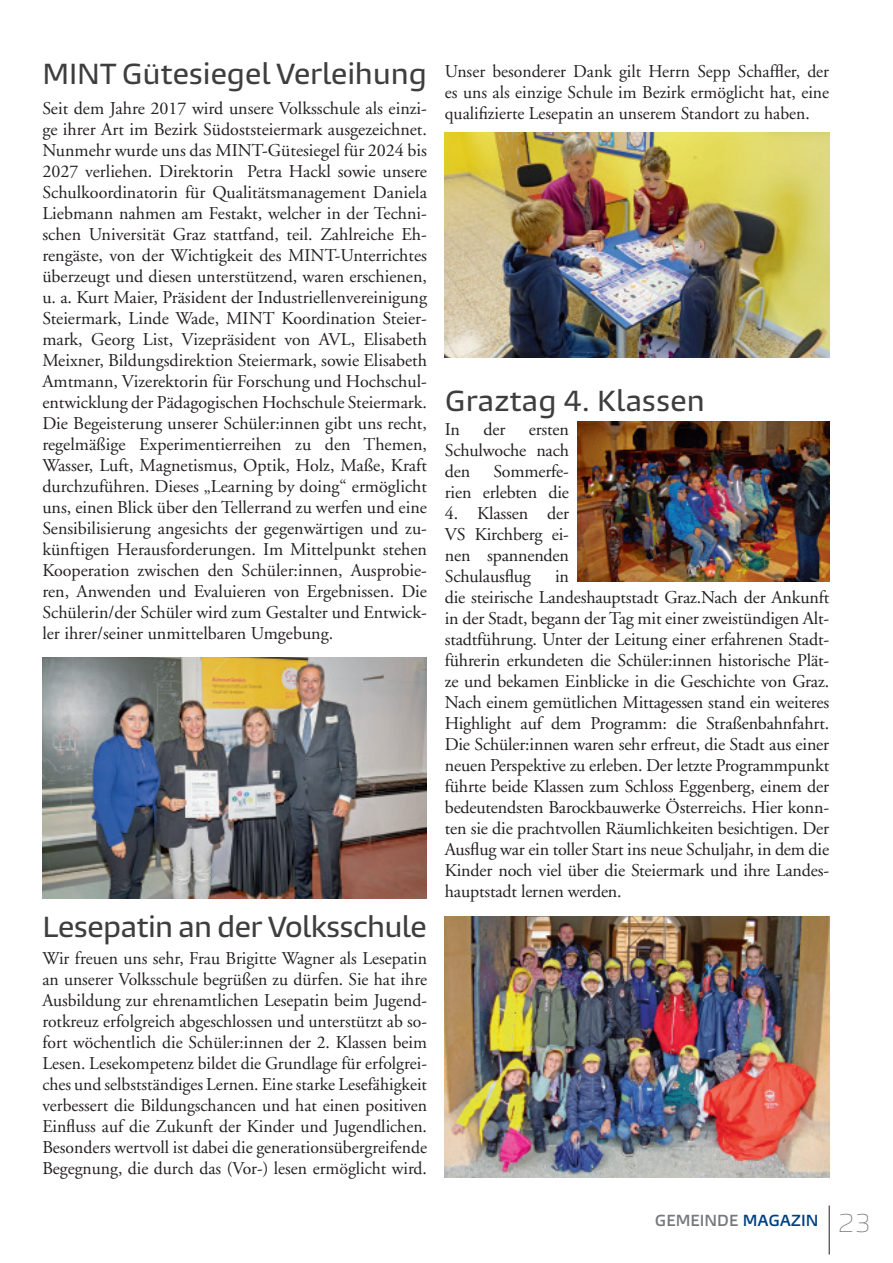
<style>
.page{position:relative;width:893px;height:1263px;background:#fff}
.page>*{position:absolute;margin:0;border:0;box-sizing:border-box;transform-origin:0 0}
.t1{font:500 27px "Burlingame Pro";letter-spacing:-.01em;color:#3e3e3f}
.t2{font:500 27px "Burlingame Pro";letter-spacing:-.03em;color:#3e3e3f}
.t3{font:18px/21px "Adobe Garamond";letter-spacing:-.01em;color:#231f20;text-align:justify}
.t4{font:600 14.85px "Burlingame Pro";color:#76787b}
.s1{color:#014081}
.s2{font-weight:100;font-size:24px}
</style>
<div class="page">
<hr style="left:829px;top:1205px;width:1px;height:49px;background:#231f20">
<img style="left:43px;top:658px;width:384px;height:240px">
<img style="left:445px;top:132px;width:384px;height:225px">
<img style="left:577px;top:422px;width:252px;height:160px">
<img style="left:445px;top:916px;width:384px;height:262px">
<h1 class="t1" style="left:43px;top:57px;width:386px">MINT Gütesiegel Verleihung</h1>
<p class="t3" style="left:42px;top:98px;width:386px">Seit dem Jahre 2017 wird unsere Volksschule als einzi&shy;ge ihrer Art im Bezirk Südoststeiermark ausgezeichnet.<br>Nunmehr wurde uns das MINT-Gütesiegel für 2024 bis 2027 verliehen. Direktorin Petra Hackl sowie unsere Schulkoordinatorin für Qualitätsmanagement Daniela Liebmann nahmen am Festakt, welcher in der Techni&shy;schen Universität Graz stattfand, teil. Zahlreiche Eh&shy;rengäste, von der Wichtigkeit des MINT-Unterrichtes überzeugt und diesen unterstützend, waren erschienen, u. a. Kurt Maier, Präsident der Industriellenvereinigung Steiermark, Linde Wade, MINT Koordination Steier&shy;mark, Georg List, Vizepräsident von AVL, Elisabeth Meixner, Bildungsdirektion Steiermark, sowie Elisabeth Amtmann, Vizerektorin für Forschung und Hochschul&shy;entwicklung der Pädagogischen Hochschule Steiermark.<br>Die Begeisterung unserer Schüler:innen gibt uns recht, regelmäßige Experimentierreihen zu den Themen, Wasser, Luft, Magnetismus, Optik, Holz, Maße, Kraft durchzuführen. Dieses „Learning by doing“ ermöglicht uns, einen Blick über den Tellerrand zu werfen und eine Sensibilisierung angesichts der gegenwärtigen und zu&shy;künftigen Herausforderungen. Im Mittelpunkt stehen Kooperation zwischen den Schüler:innen, Ausprobie&shy;ren, Anwenden und Evaluieren von Ergebnissen. Die Schülerin/der Schüler wird zum Gestalter und Entwick&shy;ler ihrer/seiner unmittelbaren Umgebung.</p>
<h1 class="t2" style="left:42px;top:910px;width:386px">Lesepatin an der Volksschule</h1>
<p class="t3" style="left:42px;top:948px;width:386px">Wir freuen uns sehr, Frau Brigitte Wagner als Lesepatin an unserer Volksschule begrüßen zu dürfen. Sie hat ihre Ausbildung zur ehrenamtlichen Lesepatin beim Jugend&shy;rotkreuz erfolgreich abgeschlossen und unterstützt ab so&shy;fort wöchentlich die Schüler:innen der 2. Klassen beim Lesen. Lesekompetenz bildet die Grundlage für erfolgrei&shy;ches und selbstständiges Lernen. Eine starke Lesefähigkeit verbessert die Bildungschancen und hat einen positiven Einfluss auf die Zukunft der Kinder und Jugendlichen.<br>Besonders wertvoll ist dabei die generationsübergreifende Begegnung, die durch das (Vor-) lesen ermöglicht wird.</p>
<p class="t3" style="left:445px;top:61px;width:386px">Unser besonderer Dank gilt Herrn Sepp Schaffler, der es uns als einzige Schule im Bezirk ermöglicht hat, eine qualifizierte Lesepatin an unserem Standort zu haben.</p>
<h1 class="t1" style="left:445px;top:383px;width:262px">Graztag 4. Klassen</h1>
<p class="t3" style="left:445px;top:419px;width:17px">In</p>
<p class="t3" style="left:483px;top:419px;width:23px">der</p>
<p class="t3" style="left:445px;top:419px;width:126px;text-indent:84px">ersten Schulwoche nach den</p>
<p class="t3" style="left:445px;top:461px;width:126px;text-align:right">Sommerfe-<br>rien erlebten die</p>
<p class="t3" style="left:445px;top:503px;width:126px">4. Klassen der VS Kirchberg ei&shy;nen spannenden Schulausflug</p>
<p class="t3" style="left:445px;top:566px;width:386px;text-align:left;text-indent:110px">in<br>die steirische Landeshauptstadt Graz.Nach der Ankunft in der Stadt, begann der Tag mit einer zweistündigen Alt&shy;stadtführung. Unter der Leitung einer erfahrenen Stadt&shy;führerin erkundeten die Schüler:innen historische Plät&shy;ze und bekamen Einblicke in die Geschichte von Graz.<br>Nach einem gemütlichen Mittagessen stand ein weiteres Highlight auf dem Programm: die Straßenbahnfahrt.<br>Die Schüler:innen waren sehr erfreut, die Stadt aus einer neuen Perspektive zu erleben. Der letzte Programmpunkt führte beide Klassen zum Schloss Eggenberg, einem der bedeutendsten Barockbauwerke Österreichs. Hier konn&shy;ten sie die prachtvollen Räumlichkeiten besichtigen. Der Ausflug war ein toller Start ins neue Schuljahr, in dem die Kinder noch viel über die Steiermark und ihre Landes&shy;hauptstadt lernen werden.</p>
<p class="t4" style="left:655px;top:1211px;width:218px">GEMEINDE <span class="s1">MAGAZIN</span> <span class="s2">23</span></p>
</div>
